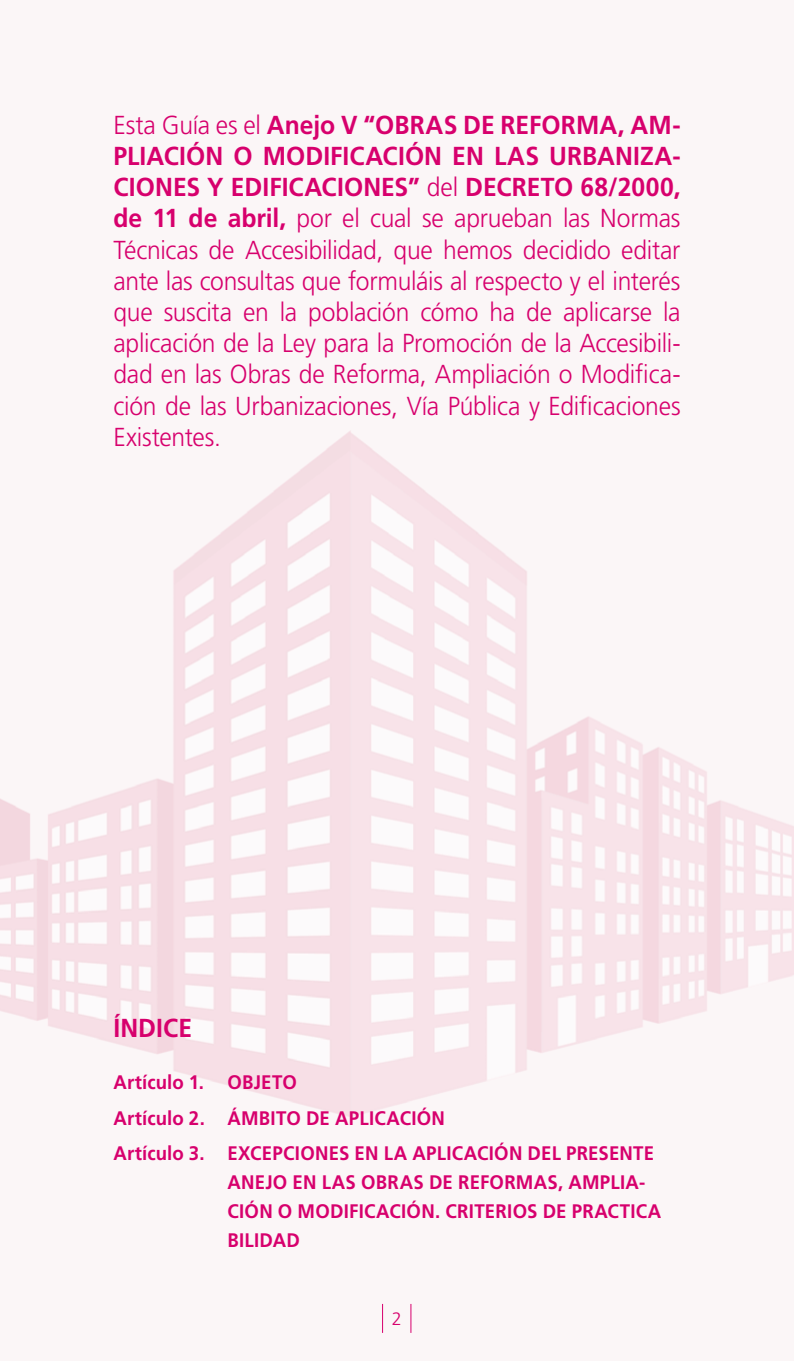
<style>
.page{position:relative;width:794px;height:1361px;background:#fff}
.page>*{position:absolute;margin:0;border:0;box-sizing:border-box;transform-origin:0 0}
.t1{font:300 26px/31.2px "Frutiger";letter-spacing:-.01em;color:#d7006d;text-align:justify;scale:.95 1}
.t2{font:700 26px "Frutiger";letter-spacing:.005em;color:#d7006d;scale:.95 1}
.t3{font:700 19.6px/35.8px "Frutiger";letter-spacing:.01em;color:#d7006d;scale:.95 1}
.t4{font:300 18px "Frutiger";color:#d7006d}
.s1{font-weight:700}
</style>
<div class="page">
<img style="left:0;top:430px;width:794px;height:903px">
<svg style="left:382px;top:1304px;width:1px;height:29px"></svg>
<svg style="left:410px;top:1304px;width:1px;height:29px"></svg>
<p class="t1" style="left:113px;top:109px;width:598px">Esta Guía es el <span class="s1">Anejo V “OBRAS DE REFORMA, AM-PLIACIÓN O MODIFICACIÓN EN LAS URBANIZA-CIONES Y EDIFICACIONES”</span> del <span class="s1">DECRETO 68/2000, de 11 de abril,</span> por el cual se aprueban las Normas Técnicas de Accesibilidad, que hemos decidido editar ante las consultas que formuláis al respecto y el interés que suscita en la población cómo ha de aplicarse la aplicación de la Ley para la Promoción de la Accesibili&shy;dad en las Obras de Reforma, Ampliación o Modifica&shy;ción de las Urbanizaciones, Vía Pública y Edificaciones Existentes.</p>
<p class="t2" style="left:113px;top:1013px;width:84px">ÍNDICE</p>
<p class="t3" style="left:113px;top:1064px;width:571px">Artículo 1. OBJETO<br>Artículo 2. ÁMBITO DE APLICACIÓN<br>Artículo 3. EXCEPCIONES EN LA APLICACIÓN DEL PRESENTE</p>
<p class="t3" style="left:227px;top:1168px;width:458px;line-height:29px">ANEJO EN LAS OBRAS DE REFORMAS, AMPLIA-<br>CIÓN O MODIFICACIÓN. CRITERIOS DE PRACTICA<br>BILIDAD</p>
<p class="t4" style="left:392px;top:1308px;width:12px">2</p>
</div>
